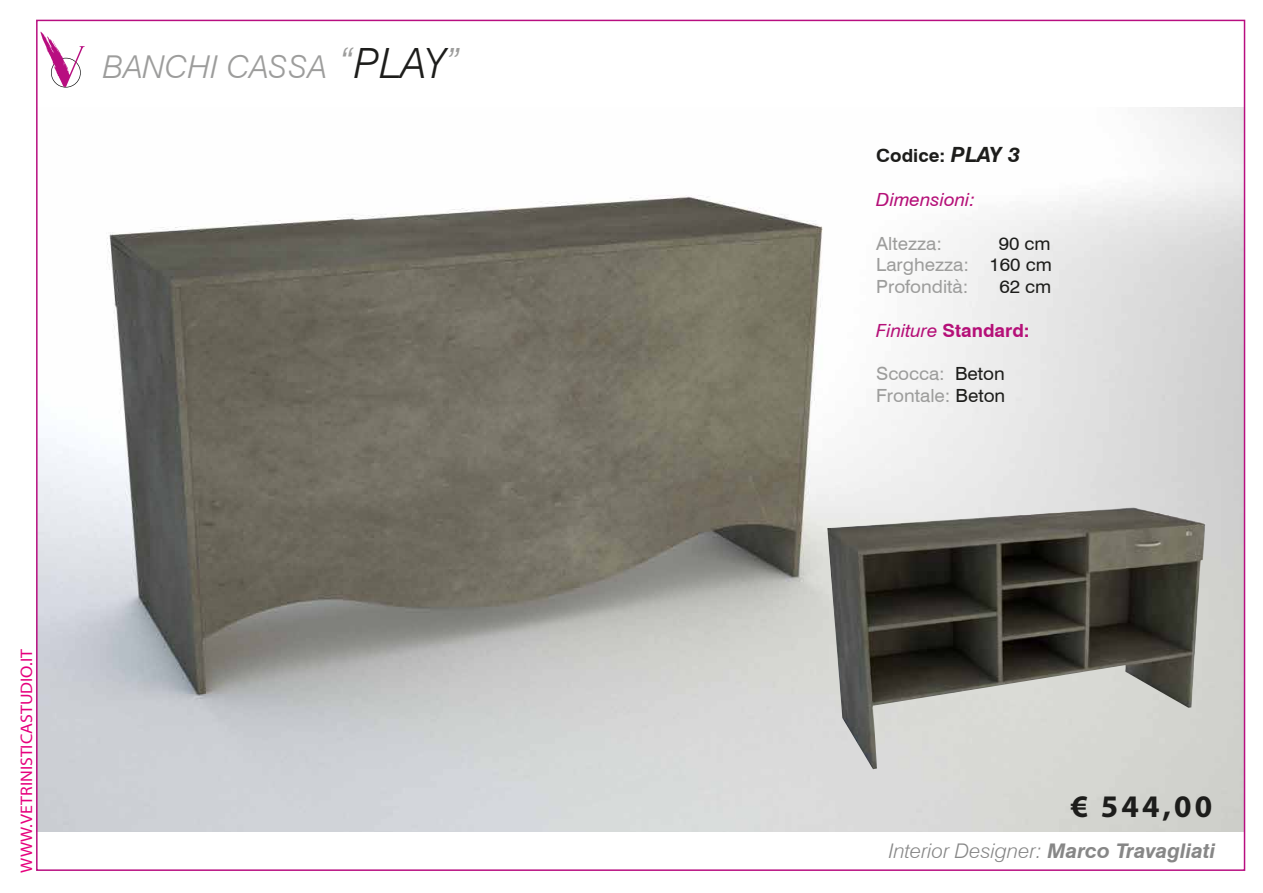
<style>
.page{position:relative;width:1263px;height:893px;background:#fff}
.page>*{position:absolute;margin:0;border:0;box-sizing:border-box;transform-origin:0 0}
.t1{font:italic 300 31.5px "Swiss 721 BT";color:#9d9d9c;scale:1.04 1}
.t2{font:700 31.5px "Myriad Pro";color:#1d1d1b}
.t3{font:italic 300 20.25px "Swiss 721 BT";color:#878787;scale:1.04 1}
.t4{font:18.15px/21.8px "Swiss 721 BT";color:#9d9d9c;text-align:justify;scale:1.04 1}
.t5{font:700 18.15px "Swiss 721 BT";color:#b51078;scale:1.04 1}
.t6{font:700 18.15px "Swiss 721 BT";color:#1d1d1b;scale:1.04 1}
.t7{font:italic 18.15px "Swiss 721 BT";color:#b51078;scale:1.04 1}
.t8{font:18.15px "Swiss 721 BT";color:#1d1d1b;scale:1.04 1}
.t9{font:16.8px "Myriad Pro";color:#e6007d;scale:1.06 1}
.s1{font-size:41.7px}
.s2{font-size:41.7px;color:#1d1d1b}
.s3{font-style:italic;font-size:21px}
.s4{color:#1d1d1b}
.s5{font-weight:400;font-style:italic}
.s6{font-weight:700}
</style>
<div class="page">
<img style="left:39px;top:107px;width:1203px;height:725px">
<img style="left:827px;top:507px;width:378px;height:262px">
<svg style="left:40px;top:32px;width:45px;height:56px"></svg>
<h1 class="t1" style="left:103px;top:47px;width:346px">BANCHI CASSA <span class="s1">“</span><span class="s2">PLAY</span><span class="s1">”</span></h1>
<p class="t9" style="left:16px;top:873px;width:212px;rotate:-90deg">WWW.VETRINISTICASTUDIO.IT</p>
<p class="t6" style="left:876px;top:145px;width:140px">Codice: <span class="s3">PLAY 3</span></p>
<p class="t7" style="left:876px;top:188px;width:97px">Dimensioni:</p>
<p class="t4" style="left:876px;top:232px;width:65px">Altezza:</p>
<p class="t4" style="left:876px;top:232px;width:170px;text-indent:123px"><span class="s4">90 cm </span>Larghezza: <span class="s4">160 cm </span>Profondità:</p>
<p class="t8" style="left:999px;top:276px;width:51px">62 cm</p>
<p class="t5" style="left:876px;top:319px;width:149px"><span class="s5">Finiture</span> Standard:</p>
<p class="t4" style="left:876px;top:363px;width:126px">Scocca: <span class="s4">Beton<br></span>Frontale: <span class="s4">Beton</span></p>
<h1 class="t2" style="left:1071px;top:785px;width:143px">€ 544,00</h1>
<p class="t3" style="left:889px;top:839px;width:315px">Interior Designer: <span class="s6">Marco Travagliati</span></p>
</div>
